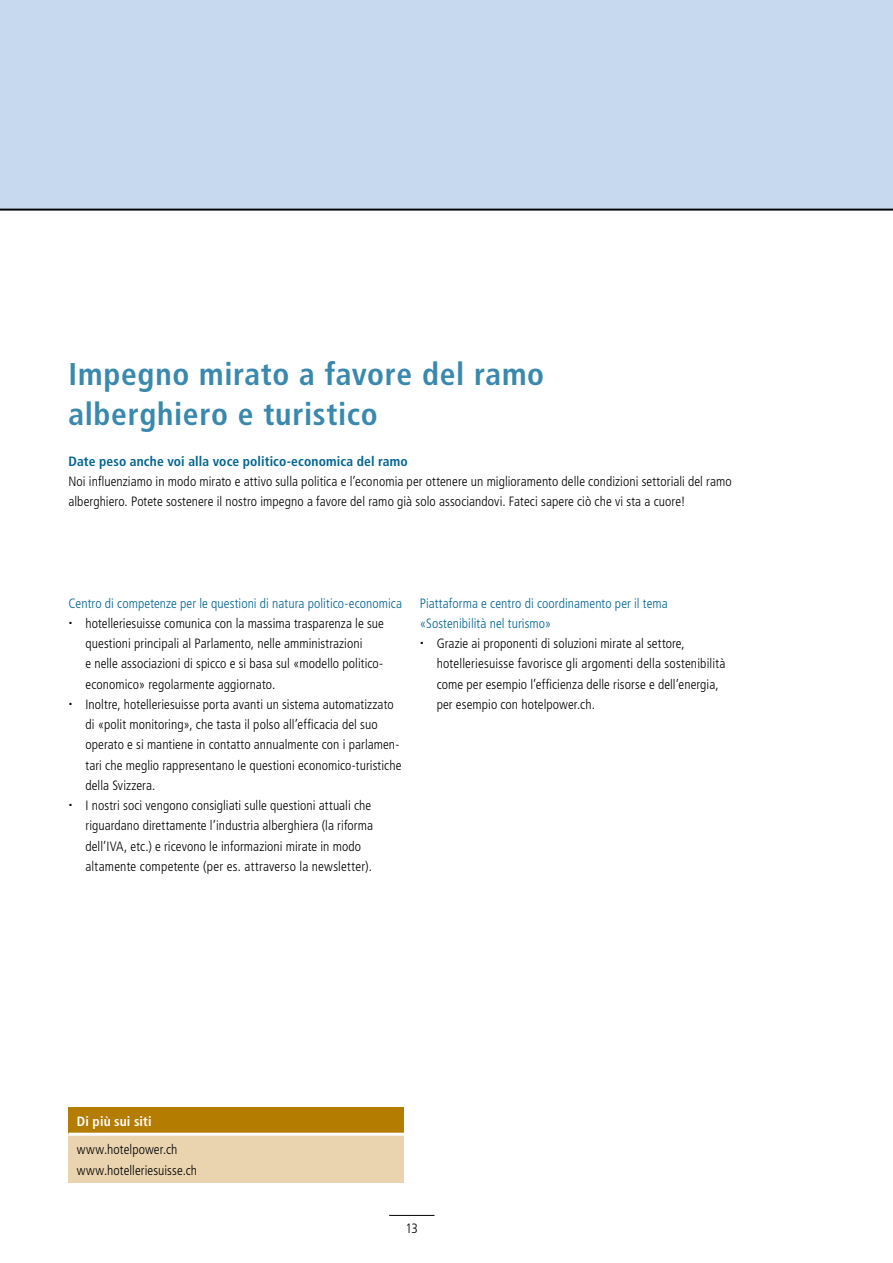
<style>
.page{position:relative;width:893px;height:1263px;background:#fff}
.page>*{position:absolute;margin:0;border:0;box-sizing:border-box;transform-origin:0 0}
.t1{font:700 condensed 31.5px/40.5px "Frutiger LT Std";letter-spacing:.02em;color:#3988ad}
.t2{font:300 condensed 13.5px/20.2px "Frutiger LT Std";letter-spacing:.005em;color:#000}
.t3{font:300 condensed 13.5px/20.2px "Frutiger LT Std";letter-spacing:.005em;color:#006491}
.t4{font:700 condensed 13.5px "Frutiger LT Std";letter-spacing:.01em;color:#006491}
.t5{font:700 condensed 13.5px "Frutiger LT Std";letter-spacing:.01em;color:#fff}
</style>
<div class="page">
<div style="left:0;top:0;width:893px;height:210px;background:#c6d9ee"></div>
<hr style="left:0;top:209px;width:893px;height:1px;background:#000">
<hr style="left:389px;top:1215px;width:45px;height:1px;background:#000">
<div style="left:68px;top:1107px;width:336px;height:27px;background:#b47c00"></div>
<div style="left:68px;top:1134px;width:336px;height:49px;background:#ead4b0"></div>
<hr style="left:68px;top:1133px;width:336px;height:3px;background:#fff">
<h1 class="t1" style="left:68px;top:354px;width:477px">Impegno mirato a favore del ramo alberghiero e turistico</h1>
<p class="t4" style="left:68px;top:453px;width:341px">Date peso anche voi alla voce politico-economica del ramo</p>
<p class="t2" style="left:68px;top:471px;width:665px">Noi influenziamo in modo mirato e attivo sulla politica e l’economia per ottenere un miglioramento delle condizioni settoriali del ramo alberghiero. Potete sostenere il nostro impegno a favore del ramo già solo associandovi. Fateci sapere ciò che vi sta a cuore!</p>
<p class="t3" style="left:68px;top:593px;width:335px">Centro di competenze per le questioni di natura politico-economica</p>
<p class="t2" style="left:85px;top:613px;width:317px">hotelleriesuisse comunica con la massima trasparenza le sue questioni principali al Parlamento, nelle amministrazioni<br>e nelle associazioni di spicco e si basa sul «modello politico&shy;economico» regolarmente aggiornato.<br>Inoltre, hotelleriesuisse porta avanti un sistema automatizzato di «polit monitoring», che tasta il polso all’efficacia del suo operato e si mantiene in contatto annualmente con i parlamen&shy;tari che meglio rappresentano le questioni economico-turistiche della Svizzera.<br>I nostri soci vengono consigliati sulle questioni attuali che riguardano direttamente l’industria alberghiera (la riforma dell’IVA, etc.) e ricevono le informazioni mirate in modo altamente competente (per es. attraverso la newsletter).</p>
<p class="t3" style="left:420px;top:593px;width:250px">Piattaforma e centro di coordinamento per il tema «Sostenibilità nel turismo»</p>
<p class="t2" style="left:437px;top:633px;width:290px">Grazie ai proponenti di soluzioni mirate al settore, hotelleriesuisse favorisce gli argomenti della sostenibilità come per esempio l’efficienza delle risorse e dell’energia, per esempio con hotelpower.ch.</p>
<p class="t5" style="left:77px;top:1113px;width:76px">Di più sui siti</p>
<p class="t2" style="left:77px;top:1140px;width:122px">www.hotelpower.ch www.hotelleriesuisse.ch</p>
<p class="t2" style="left:406px;top:1218px;width:14px">13</p>
</div>
